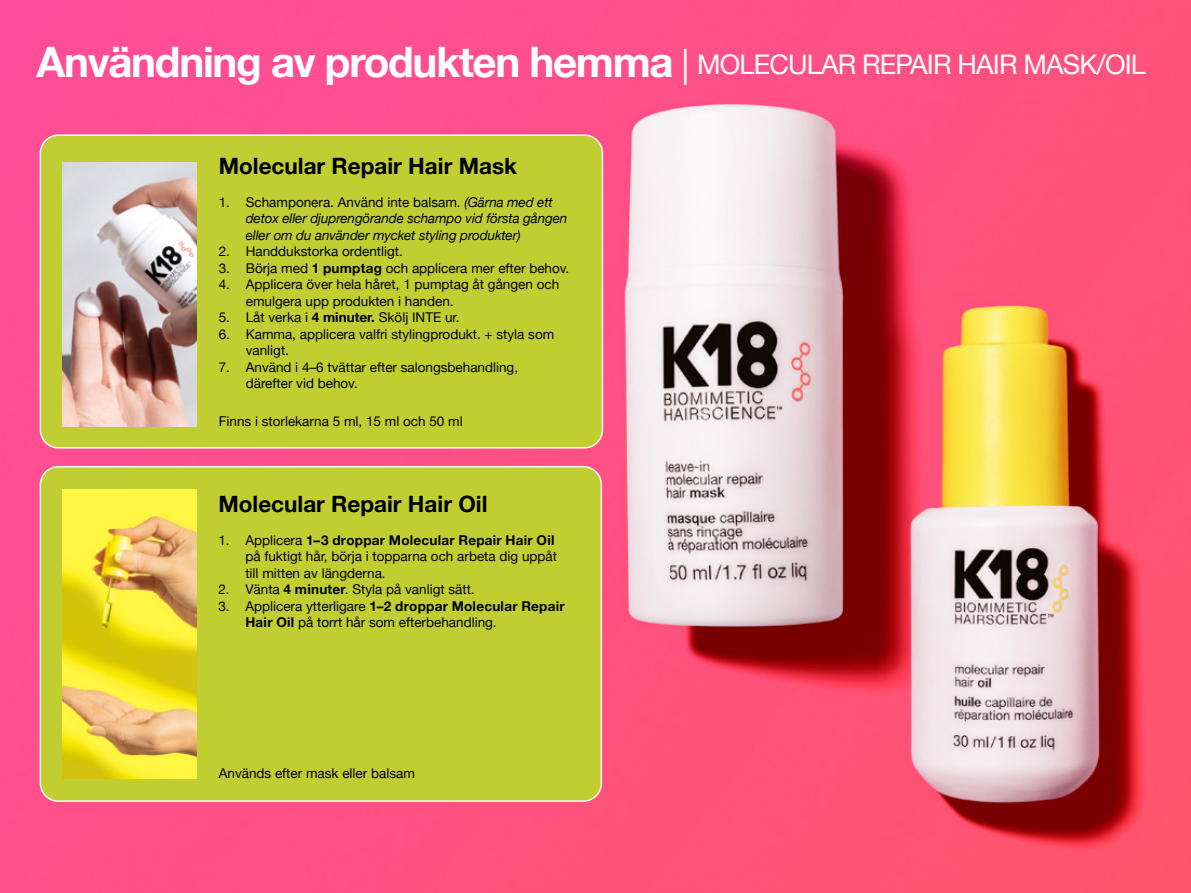
<style>
.page{position:relative;width:1191px;height:893px;background:#fff}
.page>*{position:absolute;margin:0;border:0;box-sizing:border-box;transform-origin:0 0}
.t1{font:27px "Helvetica Neue";letter-spacing:-.03em;color:#fff}
.t2{font:700 22.5px "Helvetica Neue";color:#000}
.t3{font:13.5px/16.5px "Helvetica Neue";color:#000}
.t4{font:italic 13.5px/16.5px "Helvetica Neue";letter-spacing:-.01em;color:#000}
.s1{font-weight:700;font-size:42px}
.s2{font-size:36px}
.s3{font-style:normal}
.s4{font-weight:700}
</style>
<div class="page">
<img style="left:0;top:0;width:1191px;height:893px">
<div style="left:40px;top:135px;width:562px;height:313px;background:#c0d330;border-radius:18px"></div>
<div style="left:40px;top:134px;width:563px;height:315px;border:2px solid #fff;border-radius:18px"></div>
<div style="left:40px;top:467px;width:561px;height:334px;background:#c0d330;border-radius:18px"></div>
<div style="left:40px;top:466px;width:562px;height:336px;border:2px solid #fff;border-radius:18px"></div>
<img style="left:62px;top:490px;width:135px;height:289px">
<img style="left:62px;top:163px;width:135px;height:263px">
<h1 class="t1" style="left:37px;top:45px;width:1110px"><span class="s1">Användning av produkten hemma</span> <span class="s2">|</span> MOLECULAR REPAIR HAIR MASK/OIL</h1>
<h2 class="t2" style="left:219px;top:148px;width:300px">Molecular Repair Hair Mask</h2>
<p class="t4" style="left:246px;top:195px;width:323px;text-indent:-27px"><span class="s3">1. Schamponera. Använd inte balsam.</span> (Gärna med ett detox eller djuprengörande schampo vid första gången eller om du använder mycket styling produkter)</p>
<p class="t3" style="left:219px;top:244px;width:186px">2. Handdukstorka ordentligt.</p>
<p class="t3" style="left:219px;top:261px;width:352px">3. Börja med <span class="s4">1 pumptag</span> och applicera mer efter behov.</p>
<p class="t3" style="left:246px;top:277px;width:315px;text-indent:-27px">4. Applicera över hela håret, 1 pumptag åt gången och emulgera upp produkten i handen.</p>
<p class="t3" style="left:219px;top:310px;width:242px">5. Låt verka i <span class="s4">4 minuter.</span> Skölj INTE ur.</p>
<p class="t3" style="left:246px;top:327px;width:310px;text-indent:-27px">6. Kamma, applicera valfri stylingprodukt. + styla som vanligt.</p>
<p class="t3" style="left:246px;top:360px;width:274px;text-indent:-27px">7. Använd i 4–6 tvättar efter salongsbehandling, därefter vid behov.</p>
<p class="t3" style="left:219px;top:414px;width:245px">Finns i storlekarna 5 ml, 15 ml och 50 ml</p>
<h2 class="t2" style="left:218px;top:486px;width:271px">Molecular Repair Hair Oil</h2>
<p class="t3" style="left:245px;top:532px;width:313px;text-indent:-27px">1. Applicera <span class="s4">1–3 droppar Molecular Repair Hair Oil </span>på fuktigt hår, börja i topparna och arbeta dig uppåt till mitten av längderna.</p>
<p class="t3" style="left:218px;top:582px;width:258px">2. Vänta <span class="s4">4 minuter</span>. Styla på vanligt sätt.</p>
<p class="t3" style="left:245px;top:598px;width:321px;text-indent:-27px">3. Applicera ytterligare <span class="s4">1–2 droppar Molecular Repair<br>Hair Oil</span> på torrt hår som efterbehandling.</p>
<p class="t3" style="left:219px;top:766px;width:198px">Används efter mask eller balsam</p>
</div>
